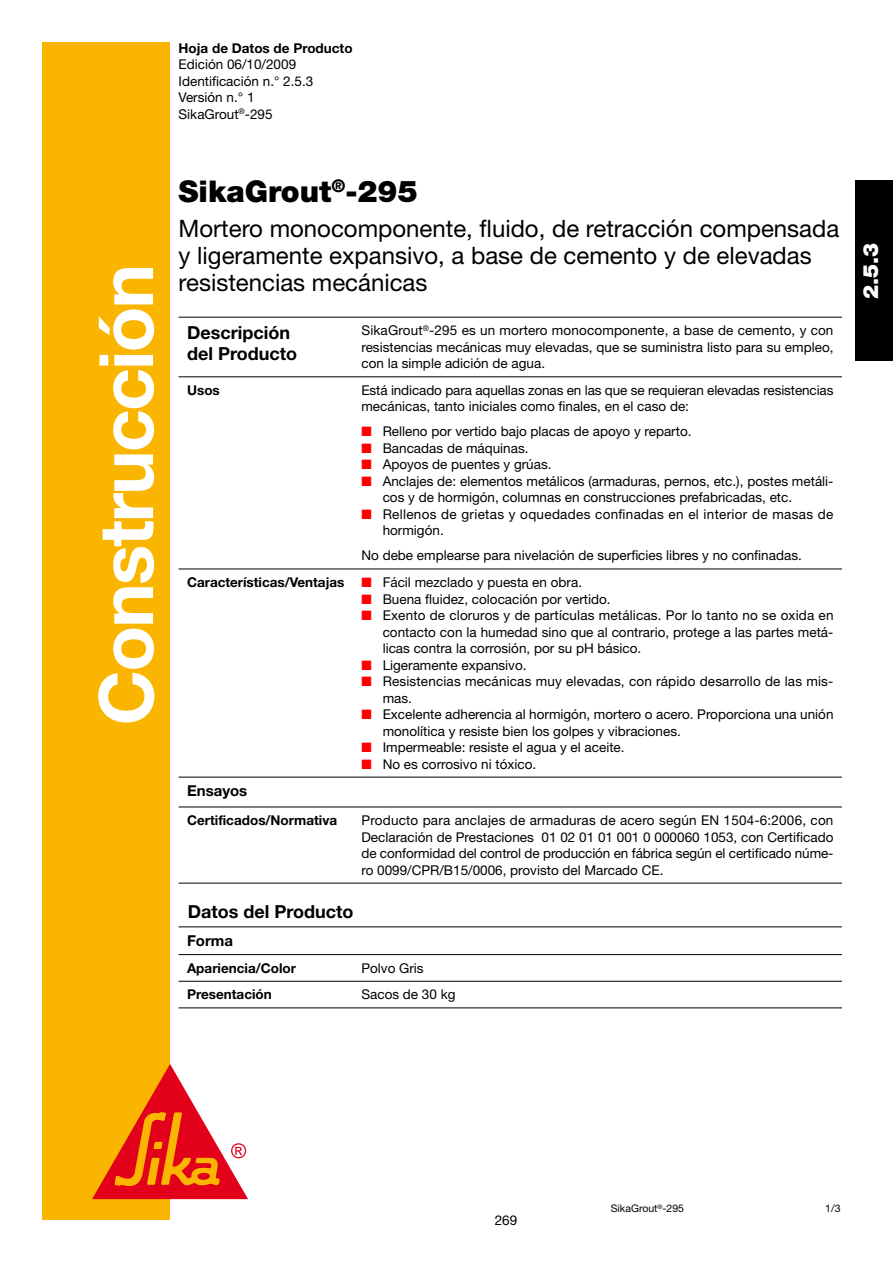
<style>
.page{position:relative;width:893px;height:1263px;background:#fff}
.page>*{position:absolute;margin:0;border:0;box-sizing:border-box;transform-origin:0 0}
.t1{font:700 75px "Helvetica Neue LT Std";letter-spacing:-.025em;color:#fff}
.t2{font:900 30px "Helvetica Neue LT Std";color:#000}
.t3{font:24px/27px "Helvetica Neue LT Std";color:#000}
.t4{font:900 21px "Helvetica Neue LT Std";color:#fff}
.t5{font:700 18px/21px "Helvetica Neue LT Std";color:#000}
.t6{font:700 15px "Helvetica Neue LT Std";color:#000}
.t7{font:13.5px/16.5px "Helvetica Neue LT Std";color:#000}
.t8{font:700 13.5px "Helvetica Neue LT Std";color:#000}
.t9{font:13.5px/16.5px "Helvetica Neue LT Std";letter-spacing:.02em;color:#000}
.t10{font:10.5px "Helvetica Neue LT Std";color:#000}
.s1{color:#f00}
</style>
<div class="page">
<div style="left:42px;top:43px;width:128px;height:1177px;background:#f9b500"></div>
<svg style="left:92px;top:1064px;width:156px;height:135px"></svg>
<div style="left:855px;top:181px;width:37px;height:180px;background:#000"></div>
<hr style="left:179px;top:376px;width:663px;height:1px;background:#000">
<hr style="left:179px;top:569px;width:663px;height:1px;background:#000">
<hr style="left:179px;top:777px;width:663px;height:1px;background:#000">
<hr style="left:179px;top:807px;width:174px;height:1px;background:#000">
<hr style="left:179px;top:317px;width:663px;height:1px;background:#000">
<hr style="left:179px;top:927px;width:663px;height:1px;background:#000">
<hr style="left:353px;top:807px;width:489px;height:1px;background:#000">
<hr style="left:179px;top:883px;width:663px;height:1px;background:#000">
<hr style="left:179px;top:954px;width:663px;height:1px;background:#000">
<hr style="left:179px;top:981px;width:663px;height:1px;background:#000">
<hr style="left:179px;top:1008px;width:663px;height:1px;background:#000">
<h1 class="t1" style="left:100px;top:725px;width:463px;rotate:-90deg">Construcción</h1>
<p class="t8" style="left:179px;top:43px;width:176px">Hoja de Datos de Producto</p>
<p class="t7" style="left:179px;top:57px;width:136px">Edición 06/10/2009<br>Identificación n.° 2.5.3<br>Versión n.° 1<br>SikaGrout<sup>®</sup>-295</p>
<h2 class="t2" style="left:179px;top:180px;width:241px">SikaGrout<sup>®</sup>-295</h2>
<h3 class="t3" style="left:179px;top:218px;width:662px">Mortero monocomponente, fluido, de retracción compensada y ligeramente expansivo, a base de cemento y de elevadas resistencias mecánicas</h3>
<h3 class="t5" style="left:187px;top:323px;width:112px">Descripción del Producto</h3>
<p class="t7" style="left:361px;top:324px;width:473px;text-align:justify">SikaGrout<sup>®</sup>-295 es un mortero monocomponente, a base de cemento, y con resistencias mecánicas muy elevadas, que se suministra listo para su empleo, con la simple adición de agua.</p>
<p class="t8" style="left:187px;top:385px;width:34px">Usos</p>
<p class="t7" style="left:361px;top:383px;width:473px">Está indicado para aquellas zonas en las que se requieran elevadas resistencias mecánicas, tanto iniciales como finales, en el caso de:</p>
<p class="t7" style="left:361px;top:425px;width:332px"><span class="s1">■</span> Relleno por vertido bajo placas de apoyo y reparto.</p>
<p class="t7" style="left:361px;top:441px;width:169px"><span class="s1">■</span> Bancadas de máquinas.</p>
<p class="t7" style="left:361px;top:458px;width:192px"><span class="s1">■</span> Apoyos de puentes y grúas.</p>
<p class="t7" style="left:383px;top:474px;width:452px;text-indent:-21px"><span class="s1">■</span> Anclajes de: elementos metálicos (armaduras, pernos, etc.), postes metáli&shy;cos y de hormigón, columnas en construcciones prefabricadas, etc.</p>
<p class="t9" style="left:383px;top:507px;width:452px;text-indent:-21px"><span class="s1">■</span> Rellenos de grietas y oquedades confinadas en el interior de masas de hormigón.</p>
<p class="t7" style="left:361px;top:549px;width:442px">No debe emplearse para nivelación de superficies libres y no confinadas.</p>
<p class="t8" style="left:187px;top:577px;width:159px">Características/Ventajas</p>
<p class="t7" style="left:361px;top:575px;width:222px"><span class="s1">■</span> Fácil mezclado y puesta en obra.</p>
<p class="t7" style="left:361px;top:592px;width:251px"><span class="s1">■</span> Buena fluidez, colocación por vertido.</p>
<p class="t7" style="left:383px;top:608px;width:452px;text-align:justify;text-indent:-21px"><span class="s1">■</span> Exento de cloruros y de partículas metálicas. Por lo tanto no se oxida en contacto con la humedad sino que al contrario, protege a las partes metá&shy;licas contra la corrosión, por su pH básico.</p>
<p class="t7" style="left:361px;top:658px;width:167px"><span class="s1">■</span> Ligeramente expansivo.</p>
<p class="t7" style="left:383px;top:674px;width:452px;text-indent:-21px"><span class="s1">■</span> Resistencias mecánicas muy elevadas, con rápido desarrollo de las mis&shy;mas.</p>
<p class="t7" style="left:383px;top:707px;width:452px;text-indent:-21px"><span class="s1">■</span> Excelente adherencia al hormigón, mortero o acero. Proporciona una unión monolítica y resiste bien los golpes y vibraciones.</p>
<p class="t7" style="left:361px;top:740px;width:265px"><span class="s1">■</span> Impermeable: resiste el agua y el aceite.</p>
<p class="t7" style="left:361px;top:757px;width:176px"><span class="s1">■</span> No es corrosivo ni tóxico.</p>
<p class="t6" style="left:187px;top:786px;width:62px">Ensayos</p>
<p class="t8" style="left:187px;top:816px;width:152px">Certificados/Normativa</p>
<p class="t7" style="left:361px;top:813px;width:473px;text-align:justify">Producto para anclajes de armaduras de acero según EN 1504-6:2006, con Declaración de Prestaciones 01 02 01 01 001 0 000060 1053, con Certificado de conformidad del control de producción en fábrica según el certificado núme&shy;ro 0099/CPR/B15/0006, provisto del Marcado CE.</p>
<h3 class="t5" style="left:188px;top:903px;width:167px">Datos del Producto</h3>
<p class="t6" style="left:187px;top:935px;width:48px">Forma</p>
<p class="t8" style="left:187px;top:963px;width:110px">Apariencia/Color</p>
<p class="t7" style="left:361px;top:961px;width:64px">Polvo Gris</p>
<p class="t8" style="left:187px;top:990px;width:86px">Presentación</p>
<p class="t7" style="left:361px;top:988px;width:96px">Sacos de 30 kg</p>
<h3 class="t4" style="left:863px;top:299px;width:58px;rotate:-90deg">2.5.3</h3>
<p class="t7" style="left:495px;top:1213px;width:24px">269</p>
<p class="t10" style="left:611px;top:1205px;width:75px">SikaGrout<sup>®</sup>-295</p>
<p class="t10" style="left:825px;top:1205px;width:17px">1/3</p>
</div>
